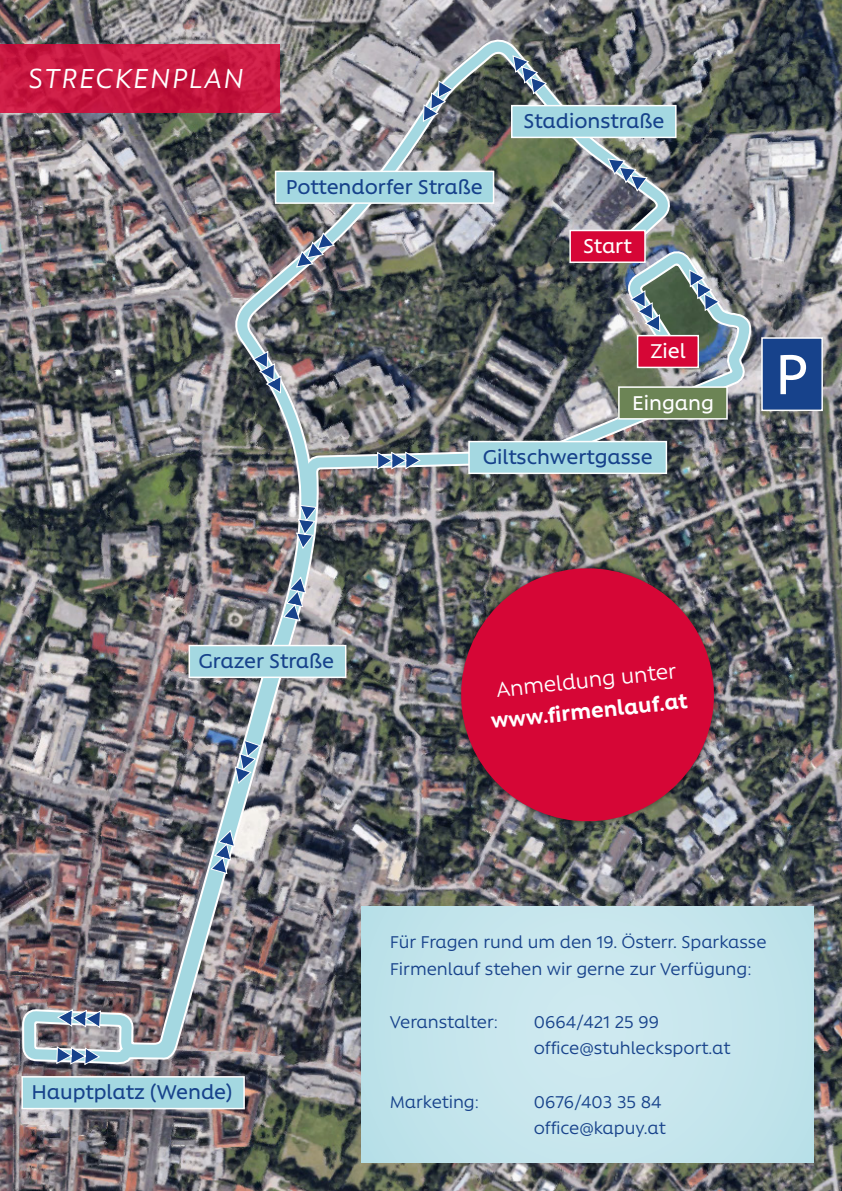
<style>
.page{position:relative;width:842px;height:1191px;background:#fff}
.page>*{position:absolute;margin:0;border:0;box-sizing:border-box;transform-origin:0 0}
.t1{font:500 64.8px "Rawson Alt";color:#fff}
.t2{font:italic 31.6px "Rawson Alt";letter-spacing:.05em;color:#fff}
.t3{font:700 24px "Rawson Alt";color:#fff}
.t4{font:24px "Rawson Alt";color:#fff}
.t5{font:500 23px "Rawson Alt";color:#17428b}
.t6{font:500 23px "Rawson Alt";color:#fff}
.t7{font:19.6px/26.6px "Rawson Alt";color:#17428b}
</style>
<div class="page">
<img style="left:0;top:0;width:842px;height:1191px">
<img style="left:19px;top:40px;width:734px;height:1027px">
<svg style="left:282px;top:576px;width:25px;height:45px"></svg>
<svg style="left:377px;top:451px;width:44px;height:19px"></svg>
<svg style="left:688px;top:269px;width:33px;height:43px"></svg>
<svg style="left:629px;top:289px;width:32px;height:43px"></svg>
<svg style="left:209px;top:829px;width:27px;height:46px"></svg>
<svg style="left:234px;top:739px;width:28px;height:45px"></svg>
<svg style="left:56px;top:1045px;width:45px;height:21px"></svg>
<svg style="left:57px;top:1008px;width:44px;height:21px"></svg>
<svg style="left:295px;top:504px;width:23px;height:45px"></svg>
<svg style="left:251px;top:350px;width:31px;height:44px"></svg>
<svg style="left:295px;top:231px;width:41px;height:37px;background:#868998"></svg>
<svg style="left:422px;top:79px;width:33px;height:44px"></svg>
<svg style="left:512px;top:55px;width:36px;height:40px"></svg>
<svg style="left:607px;top:158px;width:42px;height:35px"></svg>
<div style="left:512px;top:106px;width:164px;height:31px;background:#a4d8e1"></div>
<div style="left:511px;top:105px;width:165px;height:33px;border:2px solid #fff"></div>
<div style="left:276px;top:171px;width:217px;height:32px;background:#a4d8e1"></div>
<div style="left:275px;top:171px;width:219px;height:33px;border:2px solid #fff"></div>
<div style="left:469px;top:441px;width:197px;height:32px;background:#a4d8e1"></div>
<div style="left:468px;top:441px;width:199px;height:33px;border:2px solid #fff"></div>
<div style="left:619px;top:387px;width:108px;height:32px;background:#6c8455"></div>
<div style="left:618px;top:386px;width:110px;height:33px;border:2px solid #fff"></div>
<div style="left:762px;top:338px;width:60px;height:72px;background:#17428b"></div>
<div style="left:761px;top:337px;width:62px;height:74px;border:2px solid #fff"></div>
<div style="left:570px;top:230px;width:75px;height:32px;background:#d60636"></div>
<div style="left:569px;top:230px;width:77px;height:33px;border:2px solid #fff"></div>
<div style="left:638px;top:336px;width:60px;height:31px;background:#d60636"></div>
<div style="left:637px;top:335px;width:62px;height:33px;border:2px solid #fff"></div>
<div style="left:189px;top:645px;width:157px;height:32px;background:#a4d8e1"></div>
<div style="left:189px;top:645px;width:157px;height:33px;border:2px solid #fff"></div>
<div style="left:22px;top:1076px;width:222px;height:32px;background:#a4d8e1"></div>
<div style="left:21px;top:1076px;width:224px;height:33px;border:2px solid #fff"></div>
<div style="left:361px;top:906px;width:453px;height:256px;background:#c6e6ed"></div>
<svg style="left:0;top:44px;width:279px;height:68px;background:#c81741"></svg>
<svg style="left:454px;top:562px;width:267px;height:266px;background:#b32143"></svg>
<h2 class="t2" style="left:28px;top:62px;width:217px">STRECKENPLAN</h2>
<p class="t5" style="left:286px;top:175px;width:199px">Pottendorfer Straße</p>
<p class="t5" style="left:523px;top:109px;width:143px">Stadionstraße</p>
<p class="t6" style="left:583px;top:234px;width:50px">Start</p>
<p class="t6" style="left:650px;top:339px;width:37px">Ziel</p>
<p class="t6" style="left:632px;top:390px;width:83px">Eingang</p>
<p class="t5" style="left:483px;top:445px;width:172px">Giltschwertgasse</p>
<h1 class="t1" style="left:775px;top:340px;width:35px">P</h1>
<p class="t5" style="left:198px;top:649px;width:137px">Grazer Straße</p>
<p class="t4" style="left:495px;top:677px;width:182px;rotate:-6deg">Anmeldung unter</p>
<p class="t3" style="left:490px;top:708px;width:199px;rotate:-6deg">www.firmenlauf.at</p>
<p class="t5" style="left:31px;top:1080px;width:202px">Hauptplatz (Wende)</p>
<p class="t7" style="left:390px;top:928px;width:378px">Für Fragen rund um den 19. Österr. Sparkasse<br>Firmenlauf stehen wir gerne zur Verfügung:</p>
<p class="t7" style="left:390px;top:1008px;width:110px">Veranstalter:</p>
<p class="t7" style="left:534px;top:1008px;width:198px">0664/421 25 99 office@stuhlecksport.at</p>
<p class="t7" style="left:390px;top:1088px;width:91px">Marketing:</p>
<p class="t7" style="left:534px;top:1088px;width:133px">0676/403 35 84 office@kapuy.at</p>
</div>
